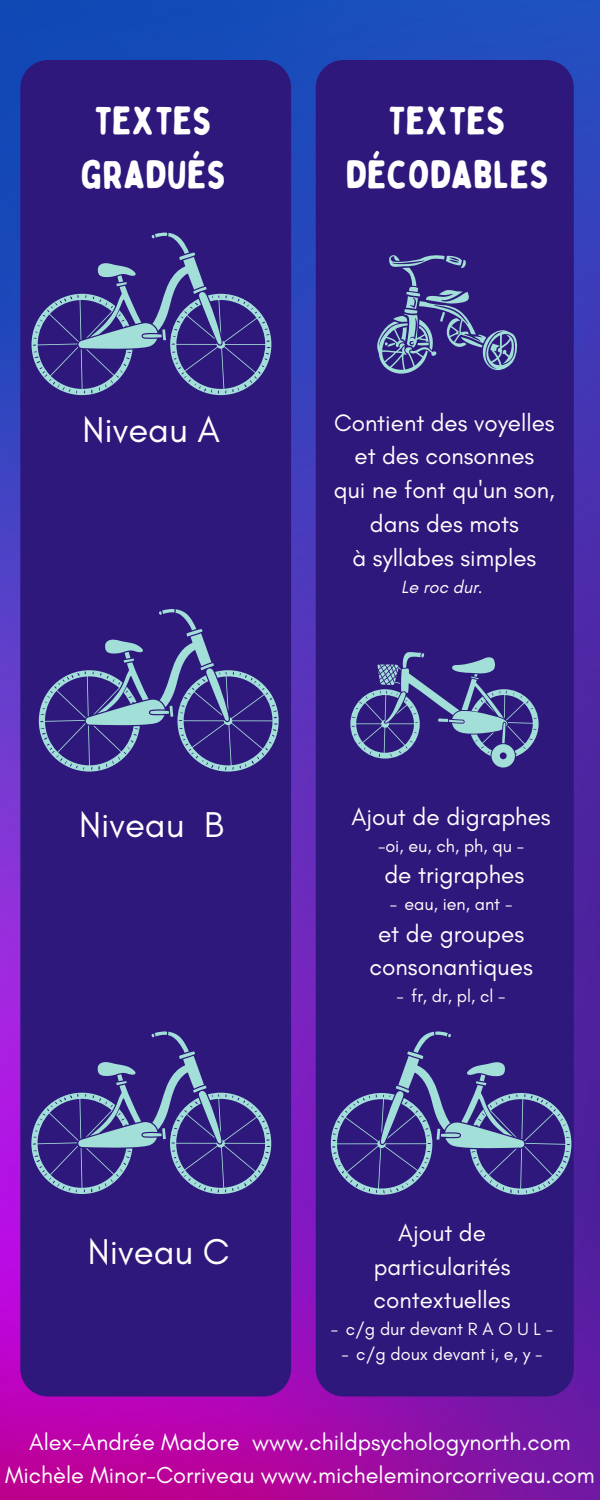
<style>
.page{position:relative;width:600px;height:1500px;background:#fff}
.page>*{position:absolute;margin:0;border:0;box-sizing:border-box;transform-origin:0 0}
.t1{font:39.2px/54.8px "Bobby Jones Soft";color:#fff;text-align:center}
.t2{font:36.5px "Glacial Indifference";color:#fff}
.t3{font:24.4px/33.8px "Glacial Indifference";color:#fff;text-align:center}
.t4{font:24.2px/33.8px "Glacial Indifference";color:#fff;text-align:center}
.t5{font:23.5px/32.2px "Glacial Indifference";color:#fff;text-align:center}
.t6{font:18px/24.8px "Glacial Indifference";color:#fff;text-align:center}
.t7{font:italic 18px "Glacial Indifference";color:#fff}
.s1{color:#2f187b}
.s2{color:#31197e}
</style>
<div class="page">
<img style="left:0;top:0;width:600px;height:1500px">
<div style="left:20px;top:60px;width:271px;height:1336px;background:#2f187b;border-radius:28px"></div>
<div style="left:316px;top:60px;width:258px;height:1336px;background:#2f187b;border-radius:28px"></div>
<svg style="left:377px;top:255px;width:141px;height:119px"></svg>
<svg style="left:350px;top:652px;width:188px;height:116px"></svg>
<svg style="left:331px;top:1031px;width:240px;height:164px"></svg>
<svg style="left:32px;top:232px;width:239px;height:163px"></svg>
<svg style="left:39px;top:609px;width:240px;height:163px"></svg>
<svg style="left:31px;top:1031px;width:240px;height:163px"></svg>
<h1 class="t1" style="left:81px;top:93px;width:148px">TEXTES<br>GRADUÉS</h1>
<h1 class="t1" style="left:346px;top:93px;width:206px">TEXTES<br>DÉCODABLES</h1>
<h2 class="t2" style="left:83px;top:407px;width:139px">Niveau A</h2>
<p class="t4" style="left:334px;top:405px;width:223px">Contient des voyelles et des consonnes<br>qui ne font qu'un son, dans des mots<br>à syllabes simples</p>
<p class="t7" style="left:401px;top:576px;width:83px">Le roc dur.</p>
<h2 class="t2" style="left:79px;top:802px;width:146px">Niveau B</h2>
<p class="t3" style="left:351px;top:799px;width:201px">Ajout de digraphes</p>
<p class="t6" style="left:378px;top:833px;width:148px">-oi, eu, ch, ph, qu -</p>
<p class="t3" style="left:384px;top:858px;width:141px">de trigraphes</p>
<p class="t6" style="left:390px;top:891px;width:124px">-<span class="s1">-</span>eau, ien, ant -</p>
<p class="t3" style="left:369px;top:916px;width:165px">et de groupes consonantiques</p>
<p class="t6" style="left:396px;top:984px;width:111px">-<span class="s1">-</span>fr, dr, pl, cl -</p>
<h2 class="t2" style="left:88px;top:1229px;width:143px">Niveau C</h2>
<p class="t4" style="left:374px;top:1215px;width:139px">Ajout de particularités contextuelles</p>
<p class="t6" style="left:331px;top:1317px;width:224px">-<span class="s2">-</span>c/g dur devant R A O U L - -<span class="s2">-</span>c/g doux devant i, e, y -</p>
<p class="t5" style="left:5px;top:1426px;width:591px">Alex-Andrée Madore www.childpsychologynorth.com<br>Michèle Minor-Corriveau www.micheleminorcorriveau.com</p>
</div>
